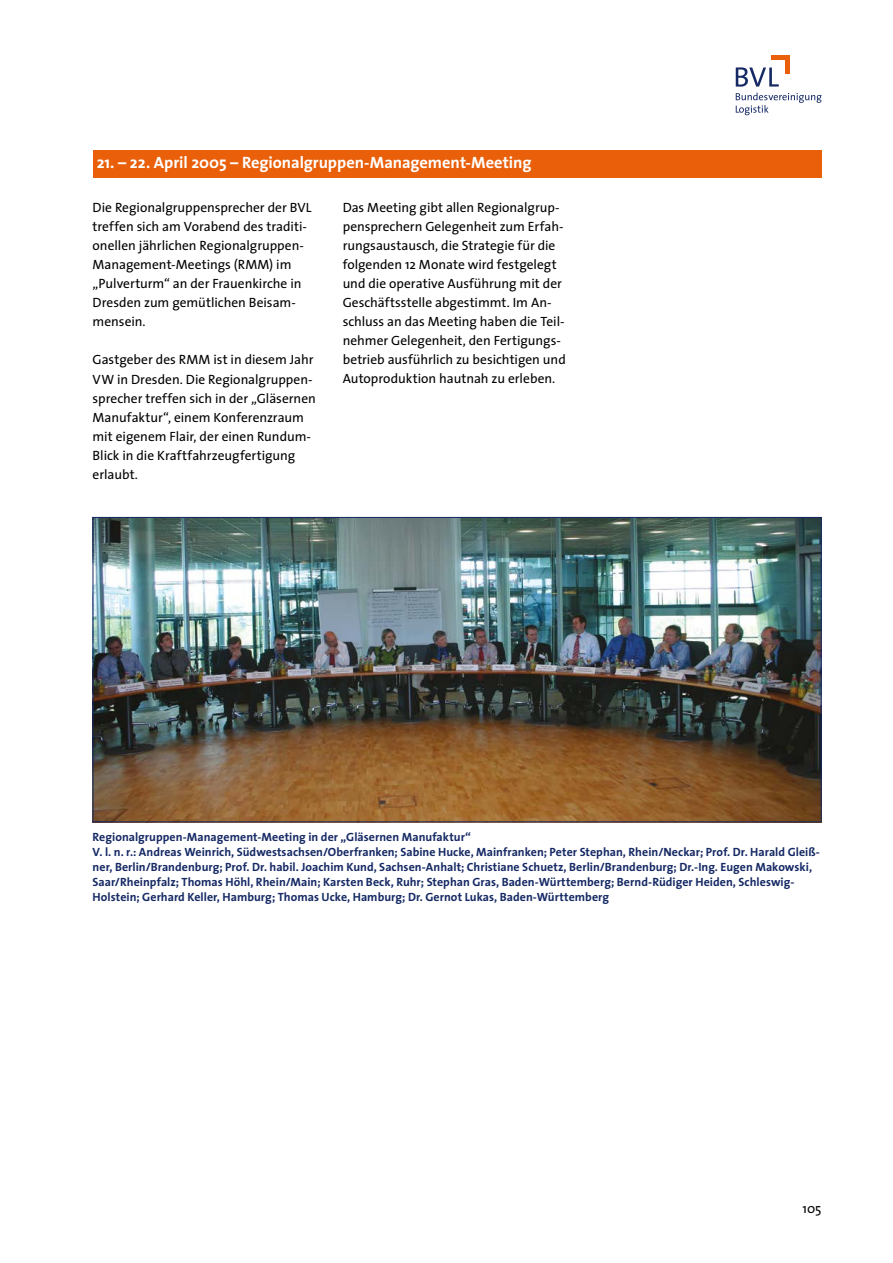
<style>
.page{position:relative;width:893px;height:1263px;background:#fff}
.page>*{position:absolute;margin:0;border:0;box-sizing:border-box;transform-origin:0 0}
.t1{font:700 16.5px "The Sans";letter-spacing:-.005em;color:#fff}
.t2{font:13.5px/19px "The Sans";color:#000}
.t3{font:700 12px/15px "The Sans";letter-spacing:.005em;color:#152964}
</style>
<div class="page">
<svg style="left:736px;top:67px;width:43px;height:20px"></svg>
<svg style="left:736px;top:93px;width:85px;height:22px"></svg>
<hr style="left:771px;top:55px;width:18px;height:4px;background:#e95f0a">
<hr style="left:785px;top:55px;width:4px;height:19px;background:#e95f0a">
<div style="left:93px;top:150px;width:728px;height:28px;background:#e95f0a"></div>
<img style="left:95px;top:519px;width:724px;height:301px">
<p class="t1" style="left:97px;top:149px;width:436px">21. – 22. April 2005 – Regionalgruppen-Management-Meeting</p>
<p class="t2" style="left:93px;top:197px;width:220px">Die Regionalgruppensprecher der BVL treffen sich am Vorabend des traditi&shy;onellen jährlichen Regionalgruppen-<br>Management-Meetings (RMM) im „Pulverturm“ an der Frauenkirche in<br>Dresden zum gemütlichen Beisam&shy;mensein.</p>
<p class="t2" style="left:93px;top:350px;width:225px">Gastgeber des RMM ist in diesem Jahr VW in Dresden. Die Regionalgruppen&shy;sprecher treffen sich in der „Gläsernen Manufaktur“, einem Konferenzraum mit eigenem Flair, der einen Rundum-Blick in die Kraftfahrzeugfertigung erlaubt.</p>
<p class="t2" style="left:343px;top:197px;width:225px">Das Meeting gibt allen Regionalgrup&shy;pensprechern Gelegenheit zum Erfah&shy;rungsaustausch, die Strategie für die folgenden 12 Monate wird festgelegt und die operative Ausführung mit der Geschäftsstelle abgestimmt. Im An&shy;schluss an das Meeting haben die Teil&shy;nehmer Gelegenheit, den Fertigungs&shy;betrieb ausführlich zu besichtigen und Autoproduktion hautnah zu erleben.</p>
<p class="t3" style="left:93px;top:829px;width:729px">Regionalgruppen-Management-Meeting in der „Gläsernen Manufaktur“<br>V. l. n. r.: Andreas Weinrich, Südwestsachsen/Oberfranken; Sabine Hucke, Mainfranken; Peter Stephan, Rhein/Neckar; Prof. Dr. Harald Gleiß&shy;ner, Berlin/Brandenburg; Prof. Dr. habil. Joachim Kund, Sachsen-Anhalt; Christiane Schuetz, Berlin/Brandenburg; Dr.-Ing. Eugen Makowski, Saar/Rheinpfalz; Thomas Höhl, Rhein/Main; Karsten Beck, Ruhr; Stephan Gras, Baden-Württemberg; Bernd-Rüdiger Heiden, Schleswig-Holstein; Gerhard Keller, Hamburg; Thomas Ucke, Hamburg; Dr. Gernot Lukas, Baden-Württemberg</p>
<p class="t2" style="left:802px;top:1198px;width:21px">105</p>
</div>
